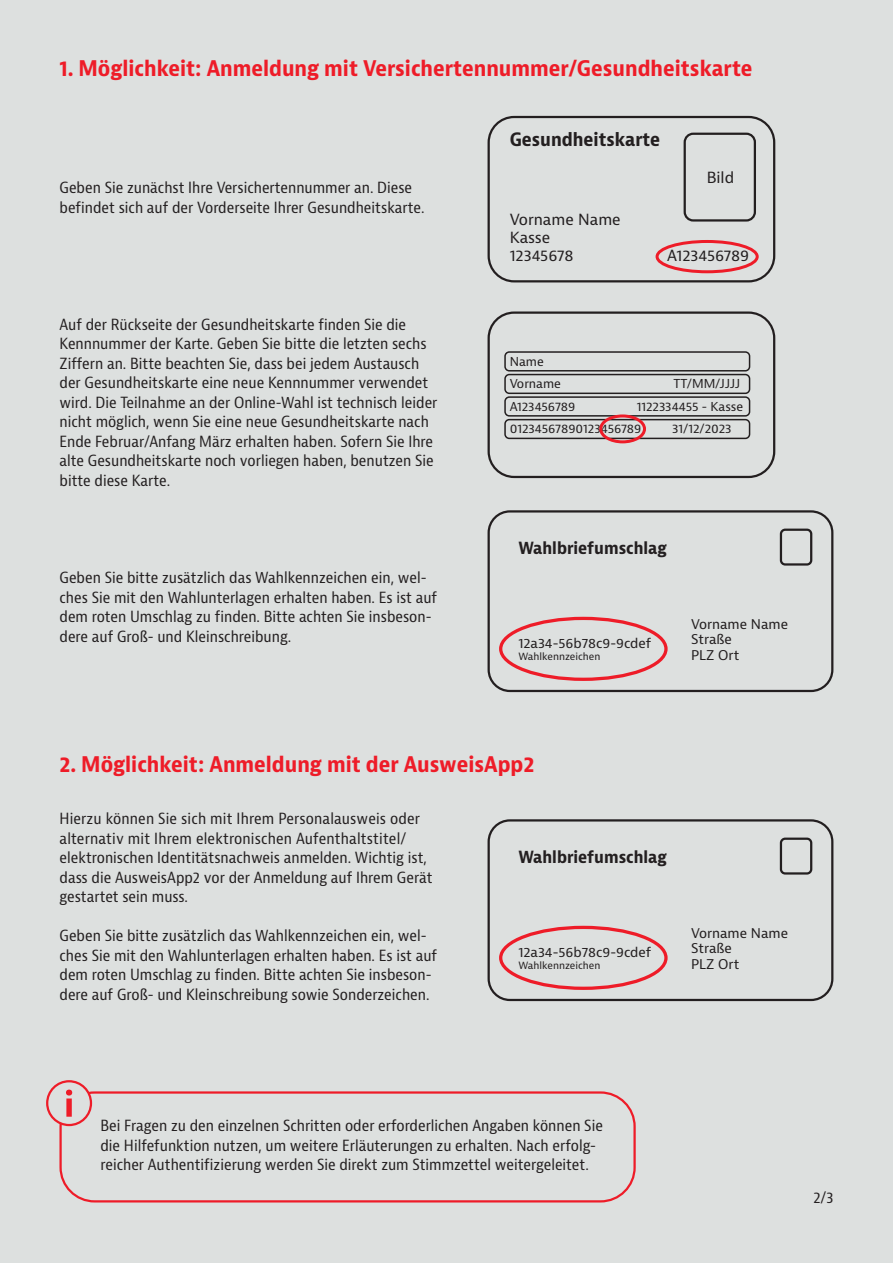
<style>
.page{position:relative;width:893px;height:1263px;background:#dde0df}
.page>*{position:absolute;margin:0;border:0;box-sizing:border-box;transform-origin:0 0}
.t1{font:700 condensed 21px "Bernina Sans";color:#ee1c28}
.t2{font:700 condensed 18px "Bernina Sans";color:#231f20}
.t3{font:700 condensed 16.35px "Bernina Sans";color:#231f20}
.t4{font:condensed 15px/19.5px "Bernina Sans";color:#231f20}
.t5{font:15px/18px "Bernina Sans";color:#231f20}
.t6{font:13.05px/15.8px "Bernina Sans";color:#231f20}
.t7{font:12px/22.5px "Bernina Sans";letter-spacing:-.005em;color:#231f20}
.t8{font:9.9px "Bernina Sans";color:#231f20}
</style>
<div class="page">
<div style="left:488px;top:116px;width:287px;height:166px;border:2px solid #231f20;border-radius:26px"></div>
<div style="left:684px;top:133px;width:72px;height:89px;border:2px solid #231f20;border-radius:9px"></div>
<div style="left:656px;top:240px;width:103px;height:33px;border:3px solid #ee1c28;border-radius:50%"></div>
<div style="left:488px;top:311px;width:287px;height:167px;border:2px solid #231f20;border-radius:26px"></div>
<div style="left:504px;top:351px;width:246px;height:20px;border:2px solid #231f20;border-radius:4px"></div>
<div style="left:504px;top:374px;width:246px;height:20px;border:2px solid #231f20;border-radius:4px"></div>
<div style="left:504px;top:396px;width:246px;height:21px;border:2px solid #231f20;border-radius:4px"></div>
<div style="left:504px;top:419px;width:246px;height:20px;border:2px solid #231f20;border-radius:4px"></div>
<div style="left:599px;top:414px;width:47px;height:29px;border:3px solid #ee1c28;border-radius:50%"></div>
<div style="left:488px;top:510px;width:345px;height:182px;border:2px solid #231f20;border-radius:21px"></div>
<div style="left:780px;top:529px;width:32px;height:37px;border:2px solid #231f20;border-radius:4px"></div>
<div style="left:499px;top:617px;width:169px;height:64px;border:3px solid #ee1c28;border-radius:50%"></div>
<div style="left:59px;top:1091px;width:577px;height:111px;border:2px solid #ee1c28;border-radius:34px"></div>
<div style="left:47px;top:1081px;width:44px;height:44px;background:#dde0df;border-radius:50%"></div>
<div style="left:46px;top:1080px;width:46px;height:46px;border:2px solid #ee1c28;border-radius:50%"></div>
<svg style="left:66px;top:1089px;width:6px;height:28px"></svg>
<div style="left:488px;top:819px;width:345px;height:182px;border:2px solid #231f20;border-radius:21px"></div>
<div style="left:780px;top:837px;width:32px;height:37px;border:2px solid #231f20;border-radius:4px"></div>
<div style="left:499px;top:926px;width:169px;height:64px;border:3px solid #ee1c28;border-radius:50%"></div>
<h1 class="t1" style="left:60px;top:55px;width:694px">1. Möglichkeit: Anmeldung mit Versichertennummer/Gesundheitskarte</h1>
<p class="t4" style="left:60px;top:178px;width:366px">Geben Sie zunächst Ihre Versichertennummer an. Diese befindet sich auf der Vorderseite Ihrer Gesundheitskarte.</p>
<p class="t4" style="left:60px;top:315px;width:379px">Auf der Rückseite der Gesundheitskarte finden Sie die Kennnummer der Karte. Geben Sie bitte die letzten sechs Ziffern an. Bitte beachten Sie, dass bei jedem Austausch der Gesundheitskarte eine neue Kennnummer verwendet wird. Die Teilnahme an der Online-Wahl ist technisch leider nicht möglich, wenn Sie eine neue Gesundheitskarte nach Ende Februar/Anfang März erhalten haben. Sofern Sie Ihre alte Gesundheitskarte noch vorliegen haben, benutzen Sie bitte diese Karte.</p>
<p class="t4" style="left:60px;top:568px;width:379px">Geben Sie bitte zusätzlich das Wahlkennzeichen ein, wel&shy;ches Sie mit den Wahlunterlagen erhalten haben. Es ist auf dem roten Umschlag zu finden. Bitte achten Sie insbeson&shy;dere auf Groß- und Kleinschreibung.</p>
<p class="t2" style="left:510px;top:128px;width:152px">Gesundheitskarte</p>
<p class="t5" style="left:707px;top:168px;width:29px">Bild</p>
<p class="t5" style="left:510px;top:211px;width:113px">Vorname Name<br>Kasse<br>12345678</p>
<p class="t5" style="left:667px;top:247px;width:83px">A123456789</p>
<p class="t7" style="left:510px;top:350px;width:53px">Name<br>Vorname</p>
<p class="t7" style="left:673px;top:373px;width:68px">TT/MM/JJJJ</p>
<p class="t7" style="left:510px;top:395px;width:67px">A123456789</p>
<p class="t7" style="left:510px;top:395px;width:235px;text-indent:127px">1122334455 - Kasse<br>01234567890123456789</p>
<p class="t7" style="left:672px;top:418px;width:61px">31/12/2023</p>
<p class="t3" style="left:518px;top:538px;width:150px">Wahlbriefumschlag</p>
<p class="t6" style="left:518px;top:636px;width:135px">12a34-56b78c9-9cdef</p>
<p class="t8" style="left:518px;top:650px;width:84px">Wahlkennzeichen</p>
<p class="t6" style="left:691px;top:616px;width:99px">Vorname Name<br>Straße<br>PLZ Ort</p>
<h1 class="t1" style="left:60px;top:751px;width:476px">2. Möglichkeit: Anmeldung mit der AusweisApp2</h1>
<p class="t4" style="left:60px;top:809px;width:375px">Hierzu können Sie sich mit Ihrem Personalausweis oder alternativ mit Ihrem elektronischen Aufenthaltstitel/ elektronischen Identitätsnachweis anmelden. Wichtig ist, dass die AusweisApp2 vor der Anmeldung auf Ihrem Gerät gestartet sein muss.</p>
<p class="t4" style="left:60px;top:926px;width:379px">Geben Sie bitte zusätzlich das Wahlkennzeichen ein, wel&shy;ches Sie mit den Wahlunterlagen erhalten haben. Es ist auf dem roten Umschlag zu finden. Bitte achten Sie insbeson&shy;dere auf Groß- und Kleinschreibung sowie Sonderzeichen.</p>
<p class="t3" style="left:518px;top:847px;width:150px">Wahlbriefumschlag</p>
<p class="t6" style="left:518px;top:945px;width:135px">12a34-56b78c9-9cdef</p>
<p class="t8" style="left:518px;top:959px;width:84px">Wahlkennzeichen</p>
<p class="t6" style="left:691px;top:925px;width:99px">Vorname Name<br>Straße<br>PLZ Ort</p>
<p class="t4" style="left:100px;top:1116px;width:504px">Bei Fragen zu den einzelnen Schritten oder erforderlichen Angaben können Sie die Hilfefunktion nutzen, um weitere Erläuterungen zu erhalten. Nach erfolg&shy;reicher Authentifizierung werden Sie direkt zum Stimmzettel weitergeleitet.</p>
<p class="t4" style="left:813px;top:1188px;width:22px">2/3</p>
</div>
